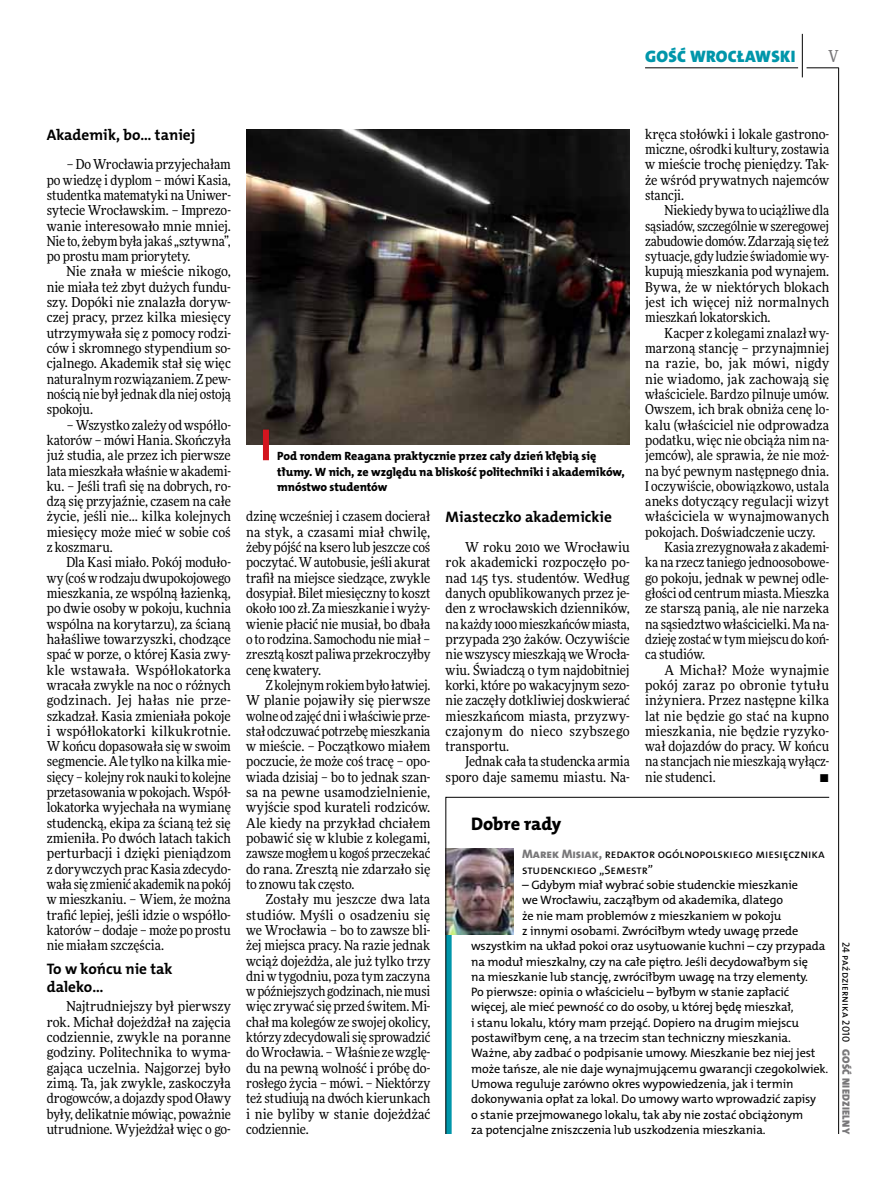
<style>
.page{position:relative;width:893px;height:1191px;background:#fff}
.page>*{position:absolute;margin:0;border:0;box-sizing:border-box;transform-origin:0 0}
.t1{font:18.3px "The Mix HP8 Ex Bld";letter-spacing:-.005em;color:#000}
.t2{font:16.65px "The Mix HP9 Blk";letter-spacing:.02em;color:#0096aa}
.t3{font:500 16.5px "Freeday Narrow";color:#787779;scale:.9 1}
.t4{font:15.3px/17.7px "The Mix HP7 Bld";color:#000}
.t5{font:13.65px/15.3px "Freeday Narrow News";color:#000;text-align:justify}
.t6{font:12.3px/15.3px "The Mix HP5 Plain";letter-spacing:-.01em;color:#000}
.t7{font:12px/15.3px "The Mix HP8 Ex Bld";letter-spacing:-.005em;color:#000}
.t8{font:10.5px "The Mix HP5 Plain";color:#000}
.t9{font:10.5px "The Mix HP9 Blk";letter-spacing:.025em;color:#787779}
.s1{font-family:"The Mix HP8 Ex Bld";color:#787779}
</style>
<div class="page">
<hr style="left:806px;top:68px;width:33px;height:1px;background:#000">
<hr style="left:645px;top:68px;width:153px;height:1px;background:#000">
<hr style="left:838px;top:68px;width:1px;height:1066px;background:#000">
<hr style="left:802px;top:34px;width:1px;height:43px;background:#000">
<img style="left:246px;top:129px;width:384px;height:316px">
<div style="left:263px;top:429px;width:6px;height:31px;background:#d3151f"></div>
<svg style="left:445px;top:797px;width:385px;height:337px"></svg>
<p class="t2" style="left:645px;top:46px;width:152px">GOŚĆ WROCŁAWSKI</p>
<p class="t3" style="left:828px;top:46px;width:13px">V</p>
<p class="t4" style="left:47px;top:127px;width:150px">Akademik, bo… taniej</p>
<p class="t5" style="left:47px;top:157px;width:186px;text-indent:20px">– Do Wrocławia przyjechałam po wiedzę i dyplom – mówi Kasia, studentka matematyki na Uniwer&shy;sytecie Wrocławskim. – Imprezo&shy;wanie interesowało mnie mniej.<br>Nie to, żebym była jakaś „sztywna”, po prostu mam priorytety.</p>
<p class="t5" style="left:47px;top:264px;width:186px;text-indent:20px">Nie znała w mieście nikogo, nie miała też zbyt dużych fundu&shy;szy. Dopóki nie znalazła doryw&shy;czej pracy, przez kilka miesięcy utrzymywała się z pomocy rodzi&shy;ców i skromnego stypendium so&shy;cjalnego. Akademik stał się więc naturalnym rozwiązaniem. Z pew&shy;nością nie był jednak dla niej ostoją spokoju.</p>
<p class="t5" style="left:47px;top:417px;width:186px;text-indent:20px">– Wszystko zależy od współlo&shy;katorów – mówi Hania. Skończyła już studia, ale przez ich pierwsze lata mieszkała właśnie w akademi&shy;ku. – Jeśli trafi się na dobrych, ro&shy;dzą się przyjaźnie, czasem na całe życie, jeśli nie… kilka kolejnych miesięcy może mieć w sobie coś z koszmaru.</p>
<p class="t5" style="left:47px;top:555px;width:186px;text-indent:20px">Dla Kasi miało. Pokój moduło&shy;wy (coś w rodzaju dwupokojowego mieszkania, ze wspólną łazienką, po dwie osoby w pokoju, kuchnia wspólna na korytarzu), za ścianą hałaśliwe towarzyszki, chodzące spać w porze, o której Kasia zwy&shy;kle wstawała. Współlokatorka wracała zwykle na noc o różnych godzinach. Jej hałas nie prze&shy;szkadzał. Kasia zmieniała pokoje i współlokatorki kilkukrotnie.<br>W końcu dopasowała się w swoim segmencie. Ale tylko na kilka mie&shy;sięcy – kolejny rok nauki to kolejne przetasowania w pokojach. Współ&shy;lokatorka wyjechała na wymianę studencką, ekipa za ścianą też się zmieniła. Po dwóch latach takich perturbacji i dzięki pieniądzom z dorywczych prac Kasia zdecydo&shy;wała się zmienić akademik na pokój w mieszkaniu. – Wiem, że można trafić lepiej, jeśli idzie o współlo&shy;katorów – dodaje – może po prostu nie miałam szczęścia.</p>
<p class="t4" style="left:47px;top:960px;width:128px">To w końcu nie tak daleko…</p>
<p class="t5" style="left:47px;top:998px;width:186px;text-indent:20px">Najtrudniejszy był pierwszy rok. Michał dojeżdżał na zajęcia codziennie, zwykle na poranne godziny. Politechnika to wyma&shy;gająca uczelnia. Najgorzej było zimą. Ta, jak zwykle, zaskoczyła drogowców, a dojazdy spod Oławy były, delikatnie mówiąc, poważnie utrudnione. Wyjeżdżał więc o go-</p>
<p class="t5" style="left:645px;top:126px;width:186px">kręca stołówki i lokale gastrono&shy;miczne, ośrodki kultury, zostawia w mieście trochę pieniędzy. Tak&shy;że wśród prywatnych najemców stancji.</p>
<p class="t5" style="left:645px;top:202px;width:186px;text-indent:20px">Niekiedy bywa to uciążliwe dla sąsiadów, szczególnie w szeregowej zabudowie domów. Zdarzają się też sytuacje, gdy ludzie świadomie wy&shy;kupują mieszkania pod wynajem.<br>Bywa, że w niektórych blokach jest ich więcej niż normalnych mieszkań lokatorskich.</p>
<p class="t5" style="left:645px;top:325px;width:186px;text-indent:20px">Kacper z kolegami znalazł wy&shy;marzoną stancję – przynajmniej na razie, bo, jak mówi, nigdy nie wiadomo, jak zachowają się właściciele. Bardzo pilnuje umów.<br>Owszem, ich brak obniża cenę lo&shy;kalu (właściciel nie odprowadza podatku, więc nie obciąża nim na&shy;jemców), ale sprawia, że nie moż&shy;na być pewnym następnego dnia.<br>I oczywiście, obowiązkowo, ustala aneks dotyczący regulacji wizyt właściciela w wynajmowanych pokojach. Doświadczenie uczy.</p>
<p class="t5" style="left:645px;top:539px;width:186px;text-indent:20px">Kasia zrezygnowała z akademi&shy;ka na rzecz taniego jednoosobowe&shy;go pokoju, jednak w pewnej odle&shy;głości od centrum miasta. Mieszka ze starszą panią, ale nie narzeka na sąsiedztwo właścicielki. Ma na&shy;dzieję zostać w tym miejscu do koń&shy;ca studiów.</p>
<p class="t5" style="left:645px;top:662px;width:186px;text-indent:20px">A Michał? Może wynajmie pokój zaraz po obronie tytułu inżyniera. Przez następne kilka lat nie będzie go stać na kupno mieszkania, nie będzie ryzyko&shy;wał dojazdów do pracy. W końcu na stancjach nie mieszkają wyłącz&shy;nie studenci.</p>
<p class="t7" style="left:277px;top:448px;width:349px">Pod rondem Reagana praktycznie przez cały dzień kłębią się tłumy. W nich, ze względu na bliskość politechniki i akademików, mnóstwo studentów</p>
<p class="t4" style="left:446px;top:508px;width:168px">Miasteczko akademickie</p>
<p class="t5" style="left:446px;top:539px;width:186px;text-indent:20px">W roku 2010 we Wrocławiu rok akademicki rozpoczęło po&shy;nad 145 tys. studentów. Według danych opublikowanych przez je&shy;den z wrocławskich dzienników, na każdy 1000 mieszkańców miasta, przypada 230 żaków. Oczywiście nie wszyscy mieszkają we Wrocła&shy;wiu. Świadczą o tym najdobitniej korki, które po wakacyjnym sezo&shy;nie zaczęły dotkliwiej doskwierać mieszkańcom miasta, przyzwy&shy;czajonym do nieco szybszego transportu.</p>
<p class="t5" style="left:446px;top:754px;width:186px;text-align:right">Jednak cała ta studencka armia sporo daje samemu miastu. Na-</p>
<p class="t5" style="left:246px;top:509px;width:186px">dzinę wcześniej i czasem docierał na styk, a czasami miał chwilę, żeby pójść na ksero lub jeszcze coś poczytać. W autobusie, jeśli akurat trafił na miejsce siedzące, zwykle dosypiał. Bilet miesięczny to koszt około 100 zł. Za mieszkanie i wyży&shy;wienie płacić nie musiał, bo dbała o to rodzina. Samochodu nie miał – zresztą koszt paliwa przekroczyłby cenę kwatery.</p>
<p class="t5" style="left:246px;top:677px;width:186px;text-indent:20px">Z kolejnym rokiem było łatwiej.<br>W planie pojawiły się pierwsze wolne od zajęć dni i właściwie prze&shy;stał odczuwać potrzebę mieszkania w mieście. – Początkowo miałem poczucie, że może coś tracę – opo&shy;wiada dzisiaj – bo to jednak szan&shy;sa na pewne usamodzielnienie, wyjście spod kurateli rodziców.<br>Ale kiedy na przykład chciałem pobawić się w klubie z kolegami, zawsze mogłem u kogoś przeczekać do rana. Zresztą nie zdarzało się to znowu tak często.</p>
<p class="t5" style="left:246px;top:891px;width:186px;text-indent:20px">Zostały mu jeszcze dwa lata studiów. Myśli o osadzeniu się we Wrocławia – bo to zawsze bli&shy;żej miejsca pracy. Na razie jednak wciąż dojeżdża, ale już tylko trzy dni w tygodniu, poza tym zaczyna w późniejszych godzinach, nie musi więc zrywać się przed świtem. Mi&shy;chał ma kolegów ze swojej okolicy, którzy zdecydowali się sprowadzić do Wrocławia. – Właśnie ze wzglę&shy;du na pewną wolność i próbę do&shy;rosłego życia – mówi. – Niektórzy też studiują na dwóch kierunkach i nie byliby w stanie dojeżdżać codziennie.</p>
<p class="t5" style="left:819px;top:769px;width:11px">•</p>
<h1 class="t1" style="left:471px;top:812px;width:92px">Dobre rady</h1>
<p class="t6" style="left:522px;top:846px;width:304px"><span class="s1">Marek Misiak,</span> redaktor ogólnopolskiego miesięcznika studenckiego „Semestr”</p>
<p class="t6" style="left:522px;top:877px;width:277px">– Gdybym miał wybrać sobie studenckie mieszkanie</p>
<p class="t6" style="left:522px;top:892px;width:262px">we Wrocławiu, zacząłbym od akademika, dlatego</p>
<p class="t6" style="left:522px;top:908px;width:261px">że nie mam problemów z mieszkaniem w pokoju</p>
<p class="t6" style="left:522px;top:923px;width:278px">z innymi osobami. Zwróciłbym wtedy uwagę przede</p>
<p class="t6" style="left:471px;top:938px;width:356px">wszystkim na układ pokoi oraz usytuowanie kuchni – czy przypada</p>
<p class="t6" style="left:471px;top:953px;width:338px">na moduł mieszkalny, czy na całe piętro. Jeśli decydowałbym się</p>
<p class="t6" style="left:471px;top:969px;width:338px">na mieszkanie lub stancję, zwróciłbym uwagę na trzy elementy.</p>
<p class="t6" style="left:471px;top:984px;width:320px">Po pierwsze: opinia o właścicielu – byłbym w stanie zapłacić</p>
<p class="t6" style="left:471px;top:999px;width:324px">więcej, ale mieć pewność co do osoby, u której będę mieszkał,</p>
<p class="t6" style="left:471px;top:1015px;width:329px">i stanu lokalu, który mam przejąć. Dopiero na drugim miejscu</p>
<p class="t6" style="left:471px;top:1030px;width:321px">postawiłbym cenę, a na trzecim stan techniczny mieszkania.</p>
<p class="t6" style="left:471px;top:1045px;width:346px">Ważne, aby zadbać o podpisanie umowy. Mieszkanie bez niej jest</p>
<p class="t6" style="left:471px;top:1061px;width:359px">może tańsze, ale nie daje wynajmującemu gwarancji czegokolwiek.</p>
<p class="t6" style="left:471px;top:1076px;width:324px">Umowa reguluje zarówno okres wypowiedzenia, jak i termin</p>
<p class="t6" style="left:471px;top:1091px;width:347px">dokonywania opłat za lokal. Do umowy warto wprowadzić zapisy</p>
<p class="t6" style="left:471px;top:1106px;width:334px">o stanie przejmowanego lokalu, tak aby nie zostać obciążonym</p>
<p class="t6" style="left:471px;top:1122px;width:296px">za potencjalne zniszczenia lub uszkodzenia mieszkania.</p>
<p class="t8" style="left:853px;top:941px;width:102px;rotate:90deg">24 października 2010</p>
<p class="t9" style="left:853px;top:1049px;width:86px;rotate:90deg">GOŚĆ NIEDZIELNY</p>
</div>
